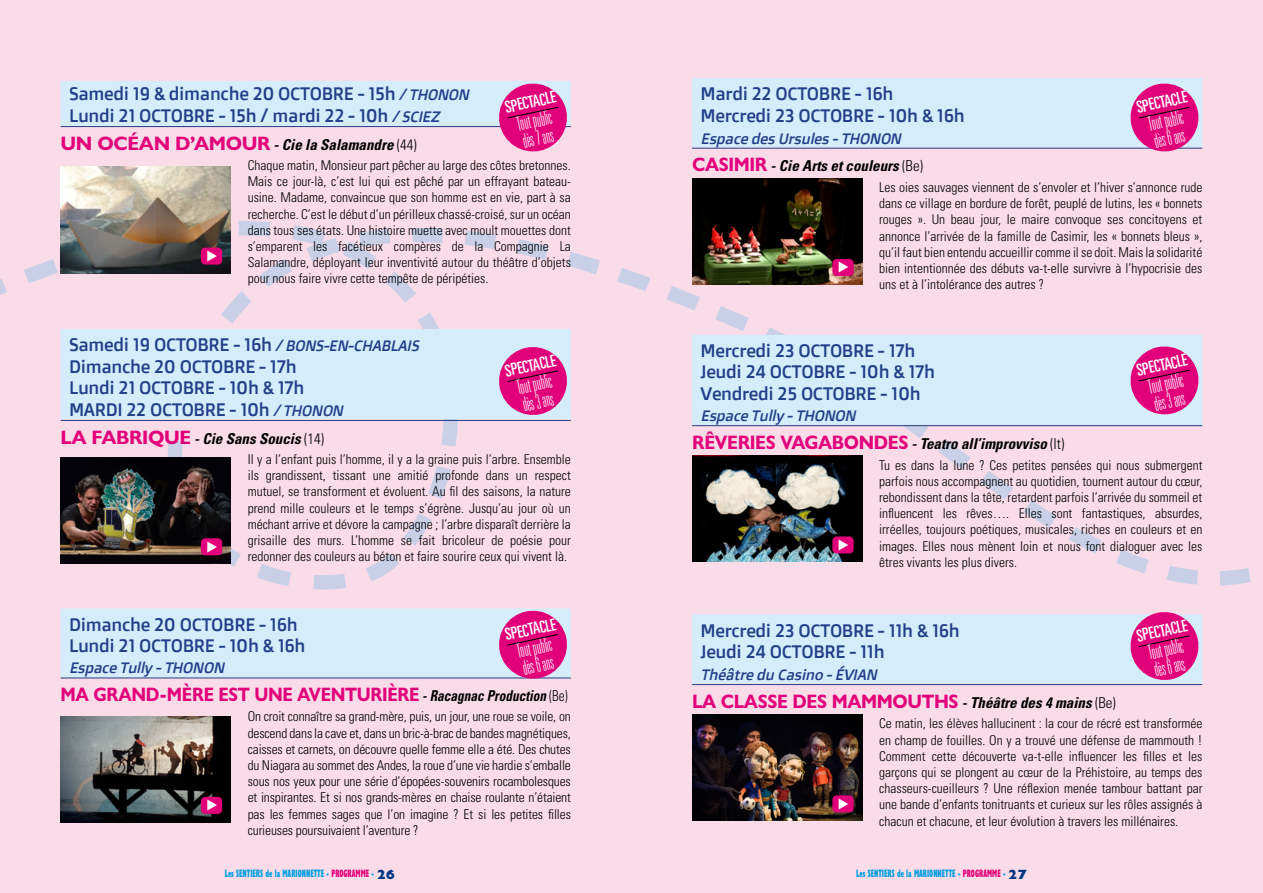
<style>
.page{position:relative;width:1263px;height:893px;background:#fadce9}
.page>*{position:absolute;margin:0;border:0;box-sizing:border-box;transform-origin:0 0}
.t1{font:100 ultra-condensed 19.8px/18px "Univers LT Std";color:#fff}
.t2{font:700 19.5px "Gill Sans Nova";letter-spacing:-.02em;color:#e2007a;scale:.89 1}
.t3{font:700 19.5px "Gill Sans Nova";letter-spacing:-.02em;color:#e2007a;scale:.93 1}
.t4{font:18px/21.6px "Doppio One";letter-spacing:-.02em;color:#223f89}
.t5{font:ultra-condensed 16.5px "Univers LT Std";color:#fff}
.t6{font:italic 700 condensed 15px "Univers LT Std";color:#000}
.t7{font:italic 15px "Doppio One";color:#223f89}
.t8{font:300 condensed 13.5px/16.2px "Univers LT Std";color:#000;text-align:justify}
.t9{font:800 condensed 11.1px "Gill Sans Nova";color:#009ee0;scale:.65 1}
.s1{font-style:italic;font-size:15px}
.s2{font-family:"Gill Sans Nova";font-style:normal;font-stretch:normal;font-size:19.5px;color:#e2007a}
.s3{font-weight:300;font-style:normal}
.s4{font-family:"Univers LT Std";font-style:italic;font-stretch:condensed;font-size:15px;color:#000}
.s5{font-family:"Univers LT Std";font-weight:300;font-stretch:condensed;font-size:15px;color:#000}
.s6{color:#e2007a}
.s7{font-stretch:normal;font-size:13.5px;color:#003882}
</style>
<div class="page">
<svg style="left:60px;top:229px;width:1191px;height:361px"></svg>
<div style="left:692px;top:78px;width:510px;height:69px;background:#d5edfa"></div>
<hr style="left:692px;top:148px;width:510px;height:1px;background:#223f89">
<div style="left:692px;top:335px;width:510px;height:90px;background:#d5edfa"></div>
<hr style="left:692px;top:425px;width:510px;height:1px;background:#223f89">
<div style="left:692px;top:614px;width:510px;height:69px;background:#d5edfa"></div>
<hr style="left:692px;top:684px;width:510px;height:1px;background:#223f89">
<svg style="left:1127px;top:83px;width:74px;height:69px"></svg>
<img style="left:692px;top:178px;width:170px;height:106px">
<div style="left:832px;top:259px;width:22px;height:17px;background:#e2007a;border-radius:4px"></div>
<svg style="left:1130px;top:346px;width:69px;height:69px"></svg>
<img style="left:692px;top:456px;width:170px;height:106px">
<div style="left:832px;top:536px;width:22px;height:17px;background:#e2007a;border-radius:4px"></div>
<svg style="left:1127px;top:612px;width:74px;height:68px"></svg>
<img style="left:692px;top:714px;width:170px;height:107px">
<div style="left:832px;top:795px;width:22px;height:17px;background:#e2007a;border-radius:4px"></div>
<div style="left:61px;top:81px;width:510px;height:45px;background:#d5edfa"></div>
<hr style="left:61px;top:126px;width:510px;height:1px;background:#223f89">
<div style="left:61px;top:329px;width:510px;height:90px;background:#d5edfa"></div>
<hr style="left:61px;top:420px;width:510px;height:1px;background:#223f89">
<div style="left:61px;top:608px;width:510px;height:69px;background:#d5edfa"></div>
<hr style="left:61px;top:678px;width:510px;height:1px;background:#223f89">
<svg style="left:496px;top:83px;width:74px;height:69px"></svg>
<img style="left:61px;top:167px;width:170px;height:44px">
<svg style="left:499px;top:347px;width:68px;height:68px"></svg>
<img style="left:61px;top:457px;width:170px;height:107px">
<div style="left:201px;top:538px;width:21px;height:17px;background:#e2007a;border-radius:4px"></div>
<svg style="left:496px;top:608px;width:74px;height:71px"></svg>
<img style="left:61px;top:716px;width:170px;height:106px">
<div style="left:201px;top:797px;width:21px;height:17px;background:#e2007a;border-radius:4px"></div>
<svg style="left:0;top:211px;width:353px;height:106px"></svg>
<h3 class="t4" style="left:69px;top:83px;width:405px">Samedi 19 &amp; dimanche 20 OCTOBRE - 15h <span class="s1">/THONON</span></h3>
<p class="t5" style="left:503px;top:98px;width:53px;rotate:-12deg">SPECTACLE</p>
<h1 class="t1" style="left:515px;top:115px;width:36px;rotate:-12deg">Tout public dès 7 ans</h1>
<h3 class="t4" style="left:69px;top:104px;width:376px">Lundi 21 OCTOBRE - 15h / mardi 22 - 10h <span class="s1">/SCIEZ</span></h3>
<p class="t6" style="left:61px;top:135px;width:358px"><span class="s2">UN OCÉAN D’AMOUR</span> - Cie la Salamandre <span class="s3">(44)</span></p>
<p class="t8" style="left:248px;top:157px;width:325px">Chaque matin, Monsieur part pêcher au large des côtes bretonnes.<br>Mais ce jour-là, c’est lui qui est pêché par un effrayant bateau&shy;usine. Madame, convaincue que son homme est en vie, part à sa recherche. C’est le début d’un périlleux chassé-croisé, sur un océan dans tous ses états. Une histoire muette avec moult mouettes dont s’emparent les facétieux compères de la Compagnie La Salamandre, déployant leur inventivité autour du théâtre d’objets pour nous faire vivre cette tempête de péripéties.</p>
<h3 class="t4" style="left:69px;top:333px;width:355px">S a m e d i 1 9 O CTO B R E - 1 6 h <span class="s1">/BONS-EN-CHABLAIS</span></h3>
<p class="t5" style="left:503px;top:362px;width:53px;rotate:-12deg">SPECTACLE</p>
<h1 class="t1" style="left:515px;top:379px;width:36px;rotate:-12deg">Tout public dès 3 ans</h1>
<h3 class="t4" style="left:69px;top:355px;width:279px">Dimanche 20 OCTOBRE - 17h<br>Lundi 21 OCTOBRE - 10h &amp; 17h<br>MARDI 22 OCTOBRE - 10h <span class="s1">/THONON</span></h3>
<p class="t6" style="left:61px;top:429px;width:265px"><span class="s2">LA FABRIQUE</span> - Cie Sans Soucis <span class="s3">(14)</span></p>
<p class="t8" style="left:248px;top:451px;width:325px">Il y a l’enfant puis l’homme, il y a la graine puis l’arbre. Ensemble ils grandissent, tissant une amitié profonde dans un respect mutuel, se transforment et évoluent. Au fil des saisons, la nature prend mille couleurs et le temps s’égrène. Jusqu’au jour où un méchant arrive et dévore la campagne ; l’arbre disparaît derrière la grisaille des murs. L’homme se fait bricoleur de poésie pour redonner des couleurs au béton et faire sourire ceux qui vivent là.</p>
<h3 class="t4" style="left:701px;top:83px;width:194px">Mardi 22 OCTOBRE - 16h</h3>
<p class="t5" style="left:1135px;top:98px;width:53px;rotate:-12deg">SPECTACLE</p>
<h1 class="t1" style="left:1147px;top:115px;width:36px;rotate:-12deg">Tout public dès 6 ans</h1>
<h3 class="t4" style="left:701px;top:104px;width:266px">Mercredi 23 OCTOBRE - 10h &amp; 16h</h3>
<p class="t7" style="left:701px;top:128px;width:206px">EspacedesUrsules-THONON</p>
<p class="t6" style="left:692px;top:157px;width:232px"><span class="s2">CASIMIR</span> - Cie Arts et couleurs <span class="s3">(Be)</span></p>
<p class="t8" style="left:879px;top:179px;width:325px">Les oies sauvages viennent de s’envoler et l’hiver s’annonce rude dans ce village en bordure de forêt, peuplé de lutins, les « bonnets rouges ». Un beau jour, le maire convoque ses concitoyens et annonce l’arrivée de la famille de Casimir, les « bonnets bleus », qu’il faut bien entendu accueillir comme il se doit. Mais la solidarité bien intentionnée des débuts va-t-elle survivre à l’hypocrisie des uns et à l’intolérance des autres ?</p>
<h3 class="t4" style="left:701px;top:339px;width:216px">Mercredi 23 OCTOBRE - 17h</h3>
<p class="t5" style="left:1135px;top:361px;width:53px;rotate:-12deg">SPECTACLE</p>
<h1 class="t1" style="left:1147px;top:378px;width:36px;rotate:-12deg">Tout public dès 3 ans</h1>
<h3 class="t4" style="left:701px;top:361px;width:236px">Jeudi 24 OCTOBRE - 10h &amp; 17h<br>Vendredi 25 OCTOBRE - 10h</h3>
<p class="t7" style="left:701px;top:406px;width:161px">EspaceTully -THONON</p>
<p class="t6" style="left:692px;top:434px;width:374px"><span class="s2">RÊVERIES VAGABONDES</span> - Teatro all’improvviso <span class="s3">(It)</span></p>
<p class="t8" style="left:879px;top:457px;width:325px">Tu es dans la lune ? Ces petites pensées qui nous submergent parfois nous accompagnent au quotidien, tournent autour du cœur, rebondissent dans la tête, retardent parfois l’arrivée du sommeil et influencent les rêves…. Elles sont fantastiques, absurdes, irréelles, toujours poétiques, musicales, riches en couleurs et en images. Elles nous mènent loin et nous font dialoguer avec les êtres vivants les plus divers.</p>
<h3 class="t4" style="left:69px;top:613px;width:230px">Dimanche 20 OCTOBRE - 16h</h3>
<p class="t5" style="left:503px;top:625px;width:53px;rotate:-12deg">SPECTACLE</p>
<h1 class="t1" style="left:515px;top:642px;width:36px;rotate:-12deg">Tout public dès 6 ans</h1>
<h3 class="t4" style="left:701px;top:619px;width:261px">Mercredi 23 OCTOBRE - 11h &amp; 16h</h3>
<p class="t5" style="left:1135px;top:627px;width:53px;rotate:-12deg">SPECTACLE</p>
<h1 class="t1" style="left:1147px;top:644px;width:36px;rotate:-12deg">Tout public dès 6 ans</h1>
<h3 class="t4" style="left:69px;top:635px;width:238px">Lundi 21 OCTOBRE - 10h &amp; 16h</h3>
<p class="t7" style="left:69px;top:658px;width:161px">EspaceTully -THONON</p>
<h2 class="t2" style="left:61px;top:682px;width:571px">MA GRAND-MÈRE EST UNE AVENTURIÈRE <span class="s4">- Racagnac Production</span> <span class="s5">(Be)</span></h2>
<p class="t8" style="left:248px;top:709px;width:325px">On croit connaître sa grand-mère, puis, un jour, une roue se voile, on descend dans la cave et, dans un bric-à-brac de bandes magnétiques, caisses et carnets, on découvre quelle femme elle a été. Des chutes du Niagara au sommet des Andes, la roue d’une vie hardie s’emballe sous nos yeux pour une série d’épopées-souvenirs rocambolesques et inspirantes. Et si nos grands-mères en chaise roulante n’étaient pas les femmes sages que l’on imagine ? Et si les petites filles curieuses poursuivaient l’aventure ?</p>
<p class="t9" style="left:225px;top:866px;width:264px">Les SENTIERS de la MARIONNETTE - <span class="s6">PROGRAMME</span> - <span class="s7">26</span></p>
<p class="t9" style="left:856px;top:866px;width:264px">Les SENTIERS de la MARIONNETTE - <span class="s6">PROGRAMME</span> - <span class="s7">27</span></p>
<h3 class="t4" style="left:701px;top:641px;width:186px">Jeudi 24 OCTOBRE - 11h</h3>
<p class="t7" style="left:701px;top:665px;width:182px">Théâtredu Casino -ÉVIAN</p>
<h2 class="t3" style="left:692px;top:689px;width:457px">LA CLASSE DES MAMMOUTHS <span class="s4">- Théâtre des 4 mains</span> <span class="s5">(Be)</span></h2>
<p class="t8" style="left:879px;top:716px;width:325px">Ce matin, les élèves hallucinent : la cour de récré est transformée en champ de fouilles. On y a trouvé une défense de mammouth !<br>Comment cette découverte va-t-elle influencer les filles et les garçons qui se plongent au cœur de la Préhistoire, au temps des chasseurs-cueilleurs ? Une réflexion menée tambour battant par une bande d’enfants tonitruants et curieux sur les rôles assignés à chacun et chacune, et leur évolution à travers les millénaires.</p>
</div>
